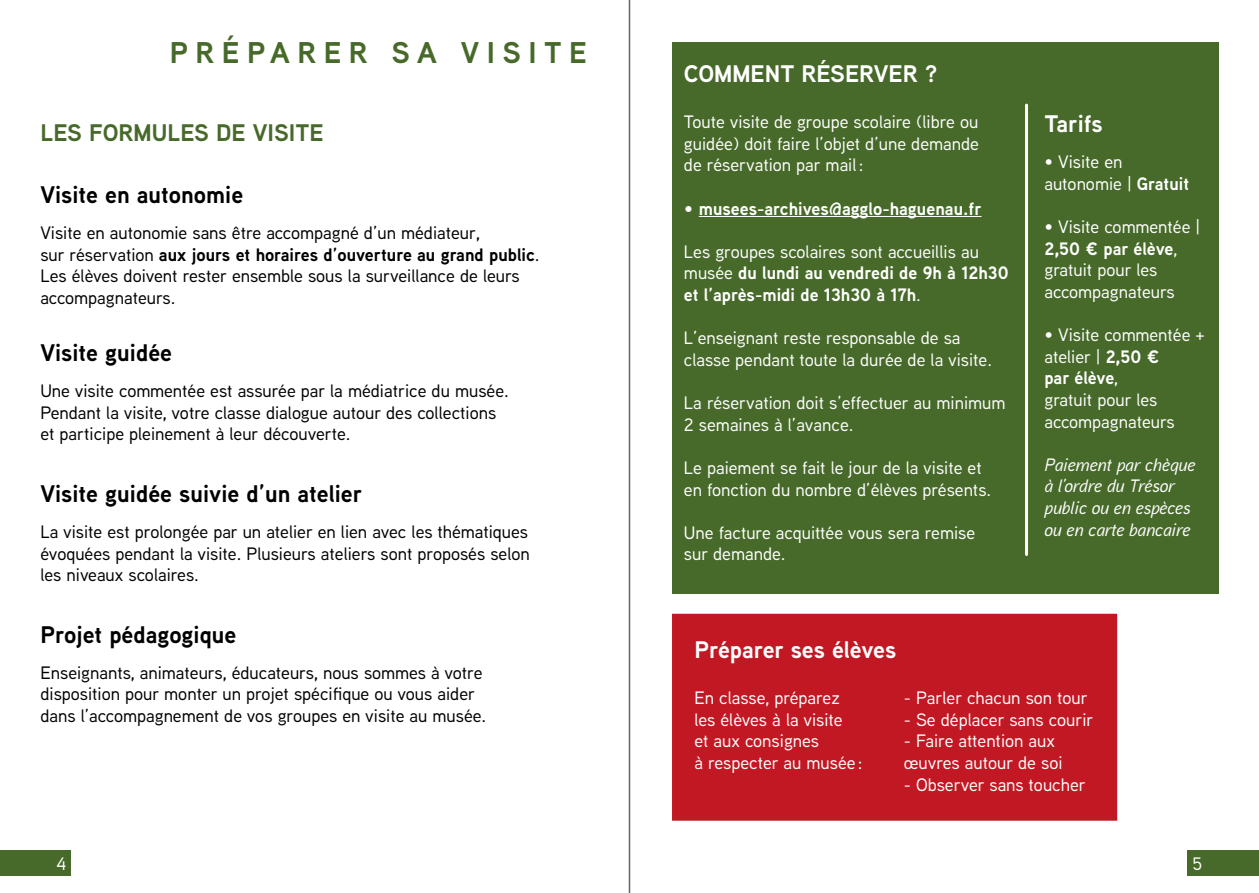
<style>
.page{position:relative;width:1259px;height:893px;background:#fff}
.page>*{position:absolute;margin:0;border:0;box-sizing:border-box;transform-origin:0 0}
.t1{font:700 30px "Aaux Next";letter-spacing:.25em;color:#476a2a}
.t2{font:700 24px "Aaux Next";color:#000}
.t3{font:700 24px "Aaux Next";color:#fff}
.t4{font:700 24px "Aaux Next";color:#476a2a}
.t5{font:500 18px/21.6px "Aaux Next";color:#fff}
.t6{font:500 18px/21.6px "Aaux Next";color:#000}
.t7{font:700 18px/21.6px "Aaux Next";color:#fff}
.t8{font:italic 500 18px/21.6px "Aaux Next";color:#fff}
.s1{font-weight:700}
.s2{font-weight:500}
</style>
<div class="page">
<div style="left:672px;top:614px;width:445px;height:207px;background:#c11823;border:2px solid #c11823"></div>
<div style="left:672px;top:43px;width:546px;height:551px;background:#476a2a"></div>
<div style="left:0;top:850px;width:71px;height:26px;background:#476a2a"></div>
<div style="left:1188px;top:850px;width:71px;height:26px;background:#476a2a"></div>
<hr style="left:699px;top:216px;width:282px;height:1px;background:#fff">
<hr style="left:1025px;top:105px;width:3px;height:449px;background:#fff">
<hr style="left:629px;top:0;width:1px;height:893px;background:#646464">
<h1 class="t1" style="left:170px;top:32px;width:419px">PRÉPARER SA VISITE</h1>
<h2 class="t4" style="left:40px;top:116px;width:285px">LES FORMULES DE VISITE</h2>
<h2 class="t2" style="left:40px;top:178px;width:204px">Visite en autonomie</h2>
<p class="t6" style="left:40px;top:222px;width:500px">Visite en autonomie sans être accompagné d’un médiateur,<br>sur réservation <span class="s1">aux jours et horaires d’ouverture au grand public</span>.<br>Les élèves doivent rester ensemble sous la surveillance de leurs accompagnateurs.</p>
<h2 class="t2" style="left:40px;top:336px;width:133px">Visite guidée</h2>
<p class="t6" style="left:40px;top:379px;width:470px">Une visite commentée est assurée par la médiatrice du musée.<br>Pendant la visite, votre classe dialogue autour des collections et participe pleinement à leur découverte.</p>
<h2 class="t2" style="left:40px;top:477px;width:323px">Visite guidée suivie d’un atelier</h2>
<p class="t6" style="left:40px;top:520px;width:491px;text-align:justify">La visite est prolongée par un atelier en lien avec les thématiques évoquées pendant la visite. Plusieurs ateliers sont proposés selon les niveaux scolaires.</p>
<h2 class="t2" style="left:40px;top:617px;width:197px">Projet pédagogique</h2>
<p class="t6" style="left:40px;top:661px;width:447px">Enseignants, animateurs, éducateurs, nous sommes à votre disposition pour monter un projet spécifique ou vous aider dans l’accompagnement de vos groupes en visite au musée.</p>
<h2 class="t3" style="left:684px;top:56px;width:255px">COMMENT RÉSERVER ?</h2>
<p class="t5" style="left:684px;top:111px;width:296px;text-align:justify">Toute visite de groupe scolaire (libre ou guidée) doit faire l’objet d’une demande de réservation par mail:</p>
<p class="t7" style="left:684px;top:197px;width:299px">• musees-archives@agglo-haguenau.fr</p>
<p class="t7" style="left:684px;top:240px;width:326px"><span class="s2">Les groupes scolaires sont accueillis au musée</span> du lundi au vendredi de 9h à 12h30 et l’après-midi de 13h30 à 17h<span class="s2">.</span></p>
<p class="t5" style="left:684px;top:327px;width:309px">L’enseignant reste responsable de sa classe pendant toute la durée de la visite.</p>
<p class="t5" style="left:684px;top:391px;width:323px">La réservation doit s’effectuer au minimum<br>2 semaines à l’avance.</p>
<p class="t5" style="left:684px;top:456px;width:309px">Le paiement se fait le jour de la visite et en fonction du nombre d’élèves présents.</p>
<p class="t5" style="left:684px;top:521px;width:293px">Une facture acquittée vous sera remise sur demande.</p>
<h2 class="t3" style="left:694px;top:633px;width:203px">Préparer ses élèves</h2>
<h2 class="t3" style="left:1044px;top:107px;width:60px">Tarifs</h2>
<p class="t5" style="left:1044px;top:151px;width:146px">• Visite en autonomie | <span class="s1">Gratuit</span></p>
<p class="t5" style="left:1044px;top:216px;width:157px">• Visite commentée |<br><span class="s1">2,50 € par élève</span>, gratuit pour les accompagnateurs</p>
<p class="t5" style="left:1044px;top:324px;width:162px">• Visite commentée + atelier | <span class="s1">2,50 €<br>par élève</span>,<br>gratuit pour les accompagnateurs</p>
<p class="t8" style="left:1044px;top:453px;width:152px">Paiement par chèque à l’ordre du Trésor public ou en espèces ou en carte bancaire</p>
<p class="t5" style="left:694px;top:686px;width:170px">En classe, préparez les élèves à la visite<br>et aux consignes<br>à respecter au musée :</p>
<p class="t5" style="left:903px;top:686px;width:185px">- Parler chacun son tour</p>
<p class="t5" style="left:903px;top:708px;width:191px">- Se déplacer sans courir</p>
<p class="t5" style="left:903px;top:730px;width:160px">- Faire attention aux œuvres autour de soi</p>
<p class="t5" style="left:903px;top:773px;width:183px">- Observer sans toucher</p>
<p class="t5" style="left:56px;top:852px;width:11px">4</p>
<p class="t5" style="left:1192px;top:852px;width:11px">5</p>
</div>
